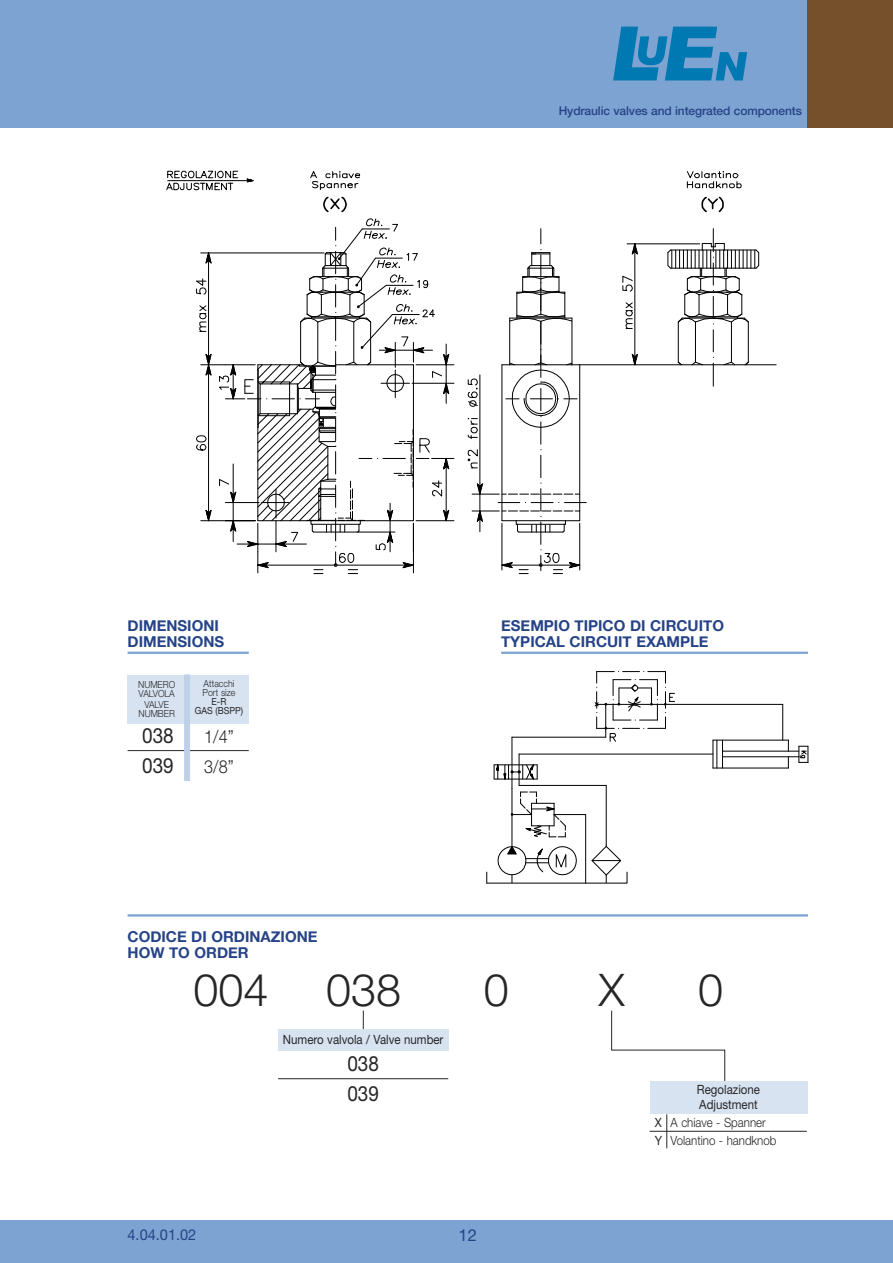
<style>
.page{position:relative;width:893px;height:1263px;background:#fff}
.page>*{position:absolute;margin:0;border:0;box-sizing:border-box;transform-origin:0 0}
.t1{font:300 45px "Helvetica Neue";color:#272627}
.t2{font:21px/29.7px "Helvetica Neue";color:#272627;scale:.9 1}
.t3{font:300 18px/29.7px "Helvetica Neue";color:#272627;scale:.9 1}
.t4{font:16.5px "Helvetica Neue";color:#264387}
.t5{font:700 15px/15.8px "Helvetica Neue";color:#264387}
.t6{font:15px "Helvetica Neue";color:#264387}
.t7{font:12.75px/15px "Helvetica Neue";color:#272627;scale:.9 1}
.t8{font:300 12.75px/18px "Helvetica Neue";color:#272627;scale:.9 1}
.t9{font:500 12px "Helvetica Neue";letter-spacing:-.01em;color:#264387}
.t10{font:300 9.75px/9px "Helvetica Neue";color:#272627;scale:.9 1}
.t11{font:9.75px/9px "Helvetica Neue";color:#272627;text-align:center;scale:.9 1}
</style>
<div class="page">
<div style="left:0;top:1220px;width:893px;height:43px;background:#7ca3d1"></div>
<div style="left:0;top:0;width:893px;height:128px;background:#7ca3d1"></div>
<div style="left:808px;top:0;width:85px;height:128px;background:#76502b"></div>
<svg style="left:613px;top:27px;width:134px;height:53px"></svg>
<svg style="left:686px;top:171px;width:55px;height:17px"></svg>
<svg style="left:701px;top:196px;width:23px;height:17px"></svg>
<hr style="left:580px;top:364px;width:196px;height:1px;background:#000">
<hr style="left:480px;top:375px;width:1px;height:157px;background:#000">
<svg style="left:477px;top:483px;width:6px;height:39px"></svg>
<svg style="left:467px;top:449px;width:11px;height:20px"></svg>
<svg style="left:467px;top:418px;width:11px;height:21px"></svg>
<svg style="left:467px;top:378px;width:11px;height:29px"></svg>
<hr style="left:635px;top:244px;width:1px;height:121px;background:#000">
<hr style="left:502px;top:565px;width:78px;height:1px;background:#000">
<hr style="left:502px;top:523px;width:1px;height:47px;background:#000">
<svg style="left:519px;top:569px;width:9px;height:5px"></svg>
<svg style="left:501px;top:562px;width:12px;height:6px"></svg>
<svg style="left:538px;top:550px;width:25px;height:24px"></svg>
<hr style="left:579px;top:523px;width:1px;height:47px;background:#000">
<svg style="left:569px;top:562px;width:11px;height:6px"></svg>
<svg style="left:498px;top:229px;width:88px;height:315px"></svg>
<svg style="left:625px;top:302px;width:8px;height:27px"></svg>
<svg style="left:622px;top:275px;width:11px;height:17px"></svg>
<svg style="left:632px;top:354px;width:6px;height:12px"></svg>
<svg style="left:632px;top:243px;width:6px;height:11px"></svg>
<hr style="left:627px;top:244px;width:73px;height:1px;background:#000">
<svg style="left:666px;top:229px;width:94px;height:157px"></svg>
<svg style="left:166px;top:170px;width:288px;height:404px"></svg>
<hr style="left:713px;top:768px;width:75px;height:1px;background:#000">
<hr style="left:713px;top:740px;width:75px;height:1px;background:#000">
<hr style="left:512px;top:737px;width:94px;height:1px;background:#000">
<hr style="left:519px;top:754px;width:194px;height:1px;background:#000">
<hr style="left:519px;top:754px;width:1px;height:31px;background:#000">
<hr style="left:512px;top:737px;width:1px;height:52px;background:#000">
<svg style="left:713px;top:740px;width:10px;height:28px"></svg>
<hr style="left:722px;top:751px;width:77px;height:1px;background:#000">
<hr style="left:722px;top:756px;width:77px;height:1px;background:#000">
<svg style="left:799px;top:746px;width:10px;height:17px"></svg>
<hr style="left:782px;top:704px;width:1px;height:36px;background:#000">
<hr style="left:597px;top:704px;width:186px;height:1px;background:#000">
<svg style="left:595px;top:671px;width:80px;height:71px"></svg>
<svg style="left:486px;top:764px;width:141px;height:119px"></svg>
<hr style="left:501px;top:652px;width:307px;height:2px;background:#7ca3d1">
<hr style="left:128px;top:750px;width:121px;height:1px;background:#272627">
<hr style="left:128px;top:652px;width:121px;height:2px;background:#7ca3d1">
<div style="left:128px;top:675px;width:121px;height:49px;background:#d8e3f1"></div>
<div style="left:184px;top:674px;width:6px;height:107px;background:#bed1e8"></div>
<hr style="left:128px;top:914px;width:680px;height:2px;background:#7ca3d1">
<hr style="left:363px;top:1011px;width:1px;height:34px;background:#272627">
<div style="left:278px;top:1029px;width:170px;height:22px;background:#d8e3f1"></div>
<hr style="left:278px;top:1078px;width:170px;height:1px;background:#272627">
<svg style="left:611px;top:1010px;width:114px;height:71px"></svg>
<div style="left:650px;top:1081px;width:157px;height:33px;background:#d8e3f1"></div>
<hr style="left:666px;top:1114px;width:1px;height:34px;background:#272627">
<hr style="left:650px;top:1131px;width:157px;height:1px;background:#272627">
<p class="t5" style="left:128px;top:617px;width:98px">DIMENSIONI<br>DIMENSIONS</p>
<p class="t10" style="left:138px;top:681px;width:43px">NUMERO<br>VALVOLA</p>
<p class="t10" style="left:138px;top:701px;width:42px;text-align:center">VALVE<br>NUMBER</p>
<h2 class="t2" style="left:142px;top:723px;width:37px">038<br>039</h2>
<p class="t10" style="left:203px;top:680px;width:38px">Attacchi<br>Port size</p>
<p class="t11" style="left:195px;top:698px;width:55px">E-R<br>GAS (BSPP)</p>
<p class="t3" style="left:204px;top:724px;width:34px">1/4”<br>3/8”</p>
<p class="t9" style="left:559px;top:106px;width:245px">Hydraulic valves and integrated components</p>
<p class="t5" style="left:501px;top:617px;width:224px">ESEMPIO TIPICO DI CIRCUITO<br>TYPICAL CIRCUIT EXAMPLE</p>
<p class="t5" style="left:128px;top:929px;width:191px">CODICE DI ORDINAZIONE<br>HOW TO ORDER</p>
<h1 class="t1" style="left:193px;top:974px;width:77px">004</h1>
<h1 class="t1" style="left:326px;top:974px;width:77px">038</h1>
<h1 class="t1" style="left:484px;top:974px;width:27px">0</h1>
<h1 class="t1" style="left:599px;top:974px;width:27px">X</h1>
<h1 class="t1" style="left:698px;top:974px;width:27px">0</h1>
<p class="t7" style="left:283px;top:1033px;width:180px">Numero valvola / Valve number</p>
<h2 class="t2" style="left:347px;top:1051px;width:37px">038<br>039</h2>
<p class="t7" style="left:697px;top:1083px;width:72px">Regolazione<br>Adjustment</p>
<p class="t6" style="left:128px;top:1229px;width:70px">4.04.01.02</p>
<p class="t4" style="left:459px;top:1229px;width:20px">12</p>
<p class="t7" style="left:655px;top:1114px;width:10px;line-height:18px">X<br>Y</p>
<p class="t8" style="left:671px;top:1114px;width:119px">A chiave - Spanner<br>Volantino - handknob</p>
</div>
